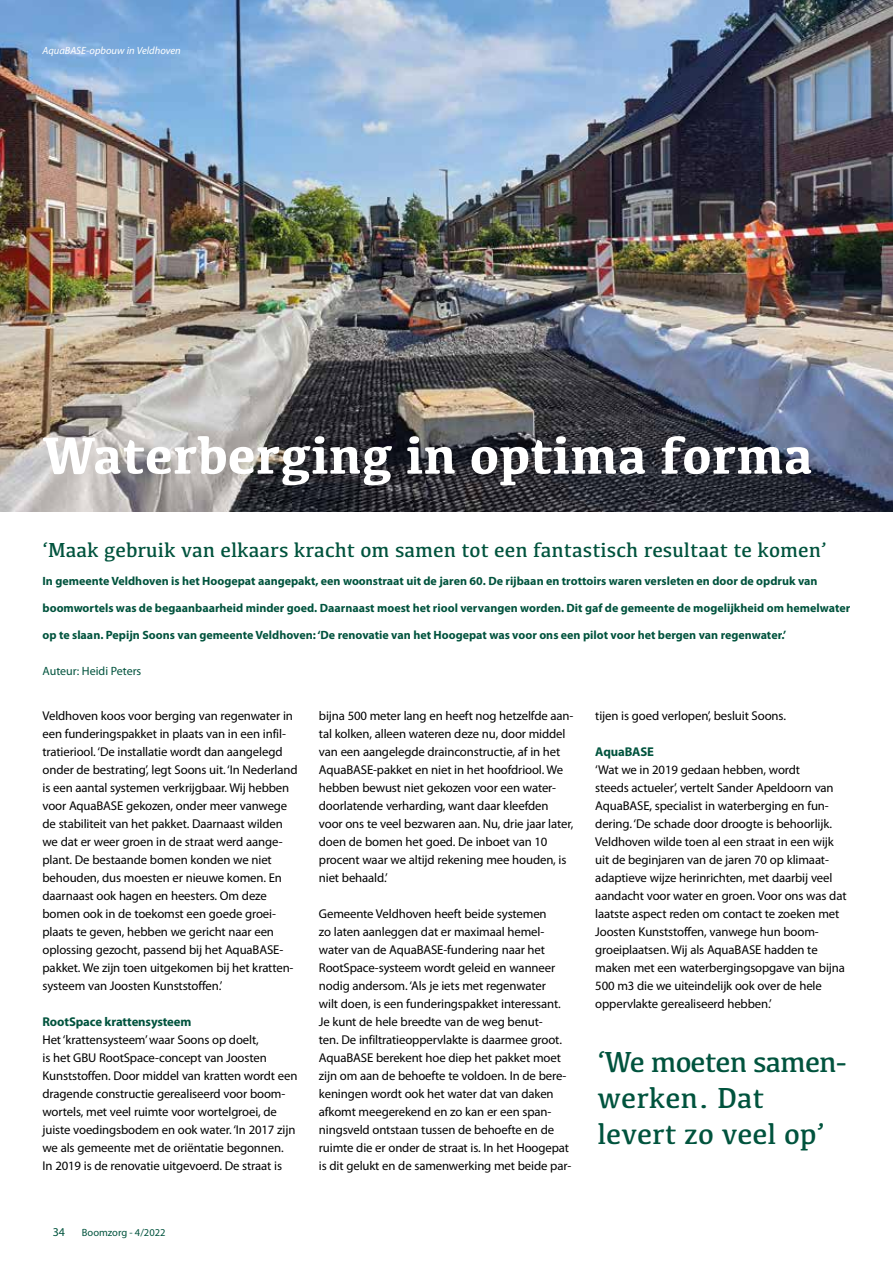
<style>
.page{position:relative;width:893px;height:1263px;background:#fff}
.page>*{position:absolute;margin:0;border:0;box-sizing:border-box;transform-origin:0 0}
.t1{font:700 54px "Kefa";color:#fff}
.t2{font:30px/36px "Kefa";color:#00533d}
.t3{font:21px "Kefa";color:#00533d}
.t4{font:12.75px/18px "Myriad Pro";letter-spacing:-.01em;color:#000}
.t5{font:700 12.75px "Myriad Pro";letter-spacing:-.01em;color:#00533d}
.t6{font:700 12px "Myriad Pro";color:#00533d}
.t7{font:12px "Myriad Pro";color:#00533d}
.t8{font:italic 10.5px "Myriad Pro";color:#fff}
.t9{font:10.5px "Myriad Pro";color:#00533d}
</style>
<div class="page">
<img style="left:0;top:0;width:893px;height:512px">
<p class="t8" style="left:43px;top:44px;width:140px">AquaBASE-opbouw in Veldhoven</p>
<h1 class="t1" style="left:43px;top:419px;width:772px">Waterberging in optima forma</h1>
<h3 class="t3" style="left:43px;top:537px;width:786px">‘Maak gebruik van elkaars kracht om samen tot een fantastisch resultaat te komen’</h3>
<p class="t6" style="left:43px;top:573px;width:777px">In gemeente Veldhoven is het Hoogepat aangepakt, een woonstraat uit de jaren 60. De rijbaan en trottoirs waren versleten en door de opdruk van</p>
<p class="t6" style="left:43px;top:600px;width:809px">boomwortels was de begaanbaarheid minder goed. Daarnaast moest het riool vervangen worden. Dit gaf de gemeente de mogelijkheid om hemelwater</p>
<p class="t6" style="left:43px;top:627px;width:745px">op te slaan. Pepijn Soons van gemeente Veldhoven: ‘De renovatie van het Hoogepat was voor ons een pilot voor het bergen van regenwater.’</p>
<p class="t7" style="left:43px;top:664px;width:100px">Auteur: Heidi Peters</p>
<p class="t4" style="left:43px;top:707px;width:257px">Veldhoven koos voor berging van regenwater in een funderingspakket in plaats van in een infil&shy;tratieriool. ‘De installatie wordt dan aangelegd onder de bestrating’, legt Soons uit. ‘In Nederland is een aantal systemen verkrijgbaar. Wij hebben voor AquaBASE gekozen, onder meer vanwege de stabiliteit van het pakket. Daarnaast wilden we dat er weer groen in de straat werd aange&shy;plant. De bestaande bomen konden we niet behouden, dus moesten er nieuwe komen. En daarnaast ook hagen en heesters. Om deze bomen ook in de toekomst een goede groei&shy;plaats te geven, hebben we gericht naar een oplossing gezocht, passend bij het AquaBASE&shy;pakket. We zijn toen uitgekomen bij het kratten&shy;systeem van Joosten Kunststoffen.’</p>
<p class="t5" style="left:43px;top:1013px;width:150px">RootSpace krattensysteem</p>
<p class="t4" style="left:43px;top:1031px;width:256px">Het ‘krattensysteem’ waar Soons op doelt,<br>is het GBU RootSpace-concept van Joosten Kunststoffen. Door middel van kratten wordt een dragende constructie gerealiseerd voor boom&shy;wortels, met veel ruimte voor wortelgroei, de juiste voedingsbodem en ook water. ‘In 2017 zijn we als gemeente met de oriëntatie begonnen.<br>In 2019 is de renovatie uitgevoerd. De straat is</p>
<p class="t7" style="left:53px;top:1224px;width:14px">34</p>
<p class="t9" style="left:82px;top:1226px;width:85px">Boomzorg - 4/2022</p>
<p class="t4" style="left:319px;top:707px;width:256px">bijna 500 meter lang en heeft nog hetzelfde aan&shy;tal kolken, alleen wateren deze nu, door middel van een aangelegde drainconstructie, af in het AquaBASE-pakket en niet in het hoofdriool. We hebben bewust niet gekozen voor een water&shy;doorlatende verharding, want daar kleefden voor ons te veel bezwaren aan. Nu, drie jaar later, doen de bomen het goed. De inboet van 10 procent waar we altijd rekening mee houden, is niet behaald.’</p>
<p class="t4" style="left:319px;top:905px;width:254px">Gemeente Veldhoven heeft beide systemen<br>zo laten aanleggen dat er maximaal hemel&shy;water van de AquaBASE-fundering naar het RootSpace-systeem wordt geleid en wanneer nodig andersom. ‘Als je iets met regenwater<br>wilt doen, is een funderingspakket interessant.<br>Je kunt de hele breedte van de weg benut-<br>ten. De infiltratieoppervlakte is daarmee groot.<br>AquaBASE berekent hoe diep het pakket moet zijn om aan de behoefte te voldoen. In de bere&shy;keningen wordt ook het water dat van daken afkomt meegerekend en zo kan er een span&shy;ningsveld ontstaan tussen de behoefte en de ruimte die er onder de straat is. In het Hoogepat is dit gelukt en de samenwerking met beide par-</p>
<p class="t4" style="left:595px;top:707px;width:192px">tijen is goed verlopen’, besluit Soons.</p>
<p class="t5" style="left:595px;top:744px;width:60px">AquaBASE</p>
<p class="t4" style="left:595px;top:761px;width:253px">‘Wat we in 2019 gedaan hebben, wordt<br>steeds actueler’, vertelt Sander Apeldoorn van AquaBASE, specialist in waterberging en fun&shy;dering. ‘De schade door droogte is behoorlijk.<br>Veldhoven wilde toen al een straat in een wijk uit de beginjaren van de jaren 70 op klimaat&shy;adaptieve wijze herinrichten, met daarbij veel aandacht voor water en groen. Voor ons was dat laatste aspect reden om contact te zoeken met Joosten Kunststoffen, vanwege hun boom&shy;groeiplaatsen. Wij als AquaBASE hadden te maken met een waterbergingsopgave van bijna 500 m3 die we uiteindelijk ook over de hele oppervlakte gerealiseerd hebben.’</p>
<h2 class="t2" style="left:597px;top:1043px;width:251px">‘We moeten samen&shy;werken. Dat levert zo veel op’</h2>
</div>
